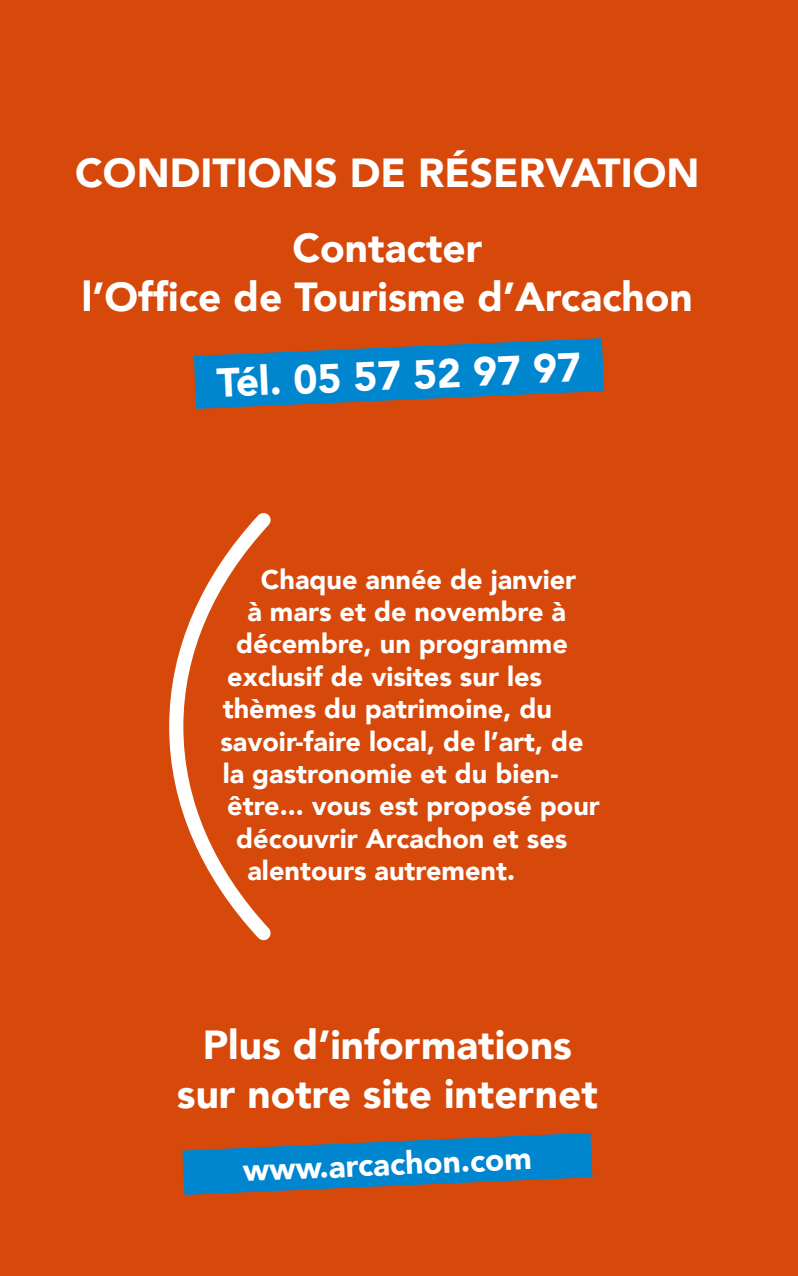
<style>
.page{position:relative;width:798px;height:1276px;background:#fff}
.page>*{position:absolute;margin:0;border:0;box-sizing:border-box;transform-origin:0 0}
.t1{font:900 40.5px/74.2px "Avenir";color:#fff;text-align:center}
.t2{font:900 31.5px "Avenir";color:#fff}
.t3{font:900 27px "Avenir";color:#fff}
</style>
<div class="page">
<div style="left:0;top:0;width:797px;height:1276px;background:#d6490b"></div>
<svg style="left:169px;top:513px;width:102px;height:428px"></svg>
<svg style="left:194px;top:338px;width:410px;height:71px"></svg>
<svg style="left:182px;top:1132px;width:410px;height:63px"></svg>
<h1 class="t1" style="left:75px;top:135px;width:625px">CONDITIONS DE RÉSERVATION<br>Contacter</h1>
<h1 class="t1" style="left:82px;top:259px;width:612px">l’Office de Tourisme d’Arcachon</h1>
<h1 class="t1" style="left:216px;top:344px;width:366px;rotate:-2deg">Tél. 05 57 52 97 97</h1>
<p class="t3" style="left:261px;top:556px;width:317px">Chaque année de janvier</p>
<p class="t3" style="left:247px;top:588px;width:320px">à mars et de novembre à</p>
<p class="t3" style="left:236px;top:621px;width:333px">décembre, un programme</p>
<p class="t3" style="left:227px;top:653px;width:316px">exclusif de visites sur les</p>
<p class="t3" style="left:222px;top:685px;width:330px">thèmes du patrimoine, du</p>
<p class="t3" style="left:220px;top:718px;width:364px">savoir-faire local, de l’art, de</p>
<p class="t3" style="left:222px;top:750px;width:337px">la gastronomie et du bien-</p>
<p class="t3" style="left:227px;top:783px;width:374px">être... vous est proposé pour</p>
<p class="t3" style="left:236px;top:815px;width:332px">découvrir Arcachon et ses</p>
<p class="t3" style="left:247px;top:847px;width:269px">alentours autrement.</p>
<h1 class="t1" style="left:177px;top:1019px;width:422px;line-height:49.5px">Plus d’informations sur notre site internet</h1>
<p class="t2" style="left:241px;top:1144px;width:290px;rotate:-3deg">www.arcachon.com</p>
</div>
